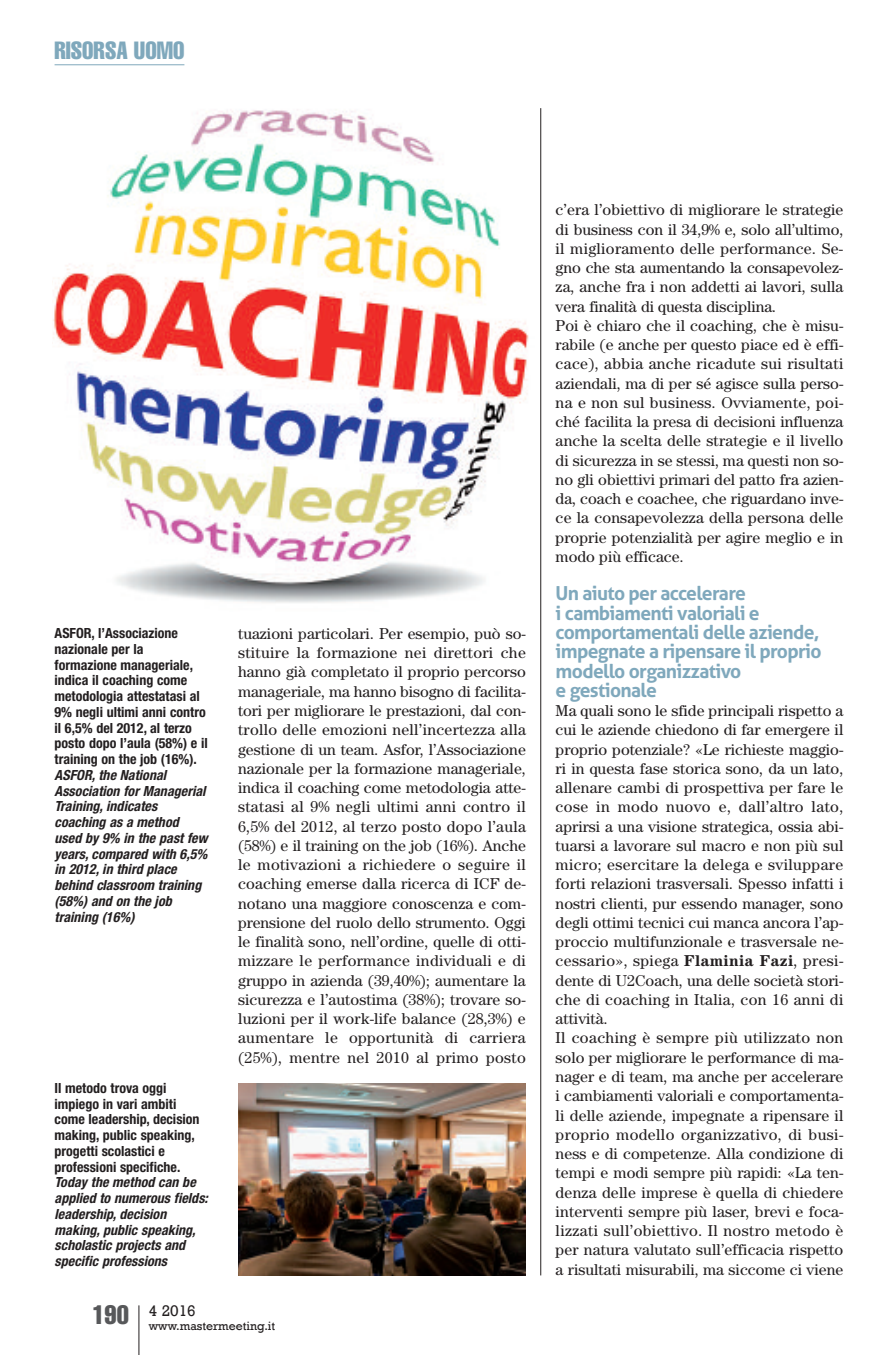
<style>
.page{position:relative;width:893px;height:1355px;background:#fff}
.page>*{position:absolute;margin:0;border:0;box-sizing:border-box;transform-origin:0 0}
.t1{font:extra-condensed 24.5px "Helvetica";color:#7fa8bc}
.t2{font:700 19.25px/19.2px "Aller";letter-spacing:-.035em;color:#7fa8bc}
.t3{font:15.75px/19.2px "Century";letter-spacing:.005em;color:#231f20}
.t4{font:15.75px "Rockwell";color:#231f20}
.t5{font:italic 700 condensed 14px/15.8px "Helvetica Neue";letter-spacing:.005em;color:#231f20}
.t6{font:700 condensed 14px/15.8px "Helvetica Neue";color:#231f20}
.t7{font:12.25px "Rockwell";color:#231f20}
.s1{font-weight:700}
</style>
<div class="page">
<hr style="left:138px;top:1305px;width:1px;height:49px;background:#231f20">
<hr style="left:55px;top:64px;width:129px;height:1px;background:#7fa8bc">
<hr style="left:540px;top:108px;width:1px;height:1167px;background:#231f20">
<img style="left:53px;top:110px;width:476px;height:493px">
<img style="left:238px;top:1083px;width:288px;height:192px">
<h1 class="t1" style="left:55px;top:42px;width:131px">RISORSA UOMO</h1>
<p class="t6" style="left:55px;top:626px;width:155px">ASFOR, l’Associazione nazionale per la formazione manageriale, indica il coaching come metodologia attestatasi al<br>9% negli ultimi anni contro il 6,5% del 2012, al terzo posto dopo l’aula (58%) e il training on the job (16%).</p>
<p class="t5" style="left:55px;top:768px;width:155px">ASFOR, the National<br>Association for Managerial<br>Training, indicates coaching as a method used by 9% in the past few years, compared with 6,5% in 2012, in third place behind classroom training (58%) and on the job training (16%)</p>
<p class="t6" style="left:55px;top:1081px;width:147px">Il metodo trova oggi impiego in vari ambiti come leadership, decision making, public speaking, progetti scolastici e professioni specifiche.</p>
<p class="t5" style="left:55px;top:1175px;width:155px">Today the method can be applied to numerous fields: leadership, decision making, public speaking, scholastic projects and specific professions</p>
<p class="t3" style="left:238px;top:625px;width:289px;text-align:justify">tuazioni particolari. Per esempio, può so&shy;stituire la formazione nei direttori che hanno già completato il proprio percorso manageriale, ma hanno bisogno di facilita&shy;tori per migliorare le prestazioni, dal con&shy;trollo delle emozioni nell’incertezza alla gestione di un team. Asfor, l’Associazione nazionale per la formazione manageriale, indica il coaching come metodologia atte&shy;statasi al 9% negli ultimi anni contro il 6,5% del 2012, al terzo posto dopo l’aula (58%) e il training on the job (16%). Anche le motivazioni a richiedere o seguire il coaching emerse dalla ricerca di ICF de&shy;notano una maggiore conoscenza e com&shy;prensione del ruolo dello strumento. Oggi le finalità sono, nell’ordine, quelle di otti&shy;mizzare le performance individuali e di gruppo in azienda (39,40%); aumentare la sicurezza e l’autostima (38%); trovare so&shy;luzioni per il work-life balance (28,3%) e aumentare le opportunità di carriera (25%), mentre nel 2010 al primo posto</p>
<p class="t7" style="left:92px;top:1318px;width:184px"><sup>190</sup> www.mastermeeting.it</p>
<p class="t4" style="left:149px;top:1300px;width:49px">4 2016</p>
<p class="t3" style="left:556px;top:202px;width:289px">c’era l’obiettivo di migliorare le strategie di business con il 34,9% e, solo all’ultimo, il miglioramento delle performance. Se&shy;gno che sta aumentando la consapevolez&shy;za, anche fra i non addetti ai lavori, sulla vera finalità di questa disciplina.<br>Poi è chiaro che il coaching, che è misu&shy;rabile (e anche per questo piace ed è effi&shy;cace), abbia anche ricadute sui risultati aziendali, ma di per sé agisce sulla perso&shy;na e non sul business. Ovviamente, poi&shy;ché facilita la presa di decisioni influenza anche la scelta delle strategie e il livello di sicurezza in se stessi, ma questi non so&shy;no gli obiettivi primari del patto fra azien&shy;da, coach e coachee, che riguardano inve&shy;ce la consapevolezza della persona delle proprie potenzialità per agire meglio e in modo più efficace.</p>
<p class="t2" style="left:556px;top:584px;width:267px">Un aiuto per accelerare<br>i cambiamenti valoriali e comportamentali delle aziende, impegnate a ripensare il proprio modello organizzativo<br>e gestionale</p>
<p class="t3" style="left:556px;top:702px;width:289px">Ma quali sono le sfide principali rispetto a cui le aziende chiedono di far emergere il proprio potenziale? «Le richieste maggio&shy;ri in questa fase storica sono, da un lato, allenare cambi di prospettiva per fare le cose in modo nuovo e, dall’altro lato, aprirsi a una visione strategica, ossia abi&shy;tuarsi a lavorare sul macro e non più sul micro; esercitare la delega e sviluppare forti relazioni trasversali. Spesso infatti i nostri clienti, pur essendo manager, sono degli ottimi tecnici cui manca ancora l’ap&shy;proccio multifunzionale e trasversale ne&shy;cessario», spiega <span class="s1">Flaminia Fazi</span>, presi&shy;dente di U2Coach, una delle società stori&shy;che di coaching in Italia, con 16 anni di attività.<br>Il coaching è sempre più utilizzato non solo per migliorare le performance di ma&shy;nager e di team, ma anche per accelerare i cambiamenti valoriali e comportamenta&shy;li delle aziende, impegnate a ripensare il proprio modello organizzativo, di busi&shy;ness e di competenze. Alla condizione di tempi e modi sempre più rapidi: «La ten&shy;denza delle imprese è quella di chiedere interventi sempre più laser, brevi e foca&shy;lizzati sull’obiettivo. Il nostro metodo è per natura valutato sull’efficacia rispetto a risultati misurabili, ma siccome ci viene</p>
</div>
